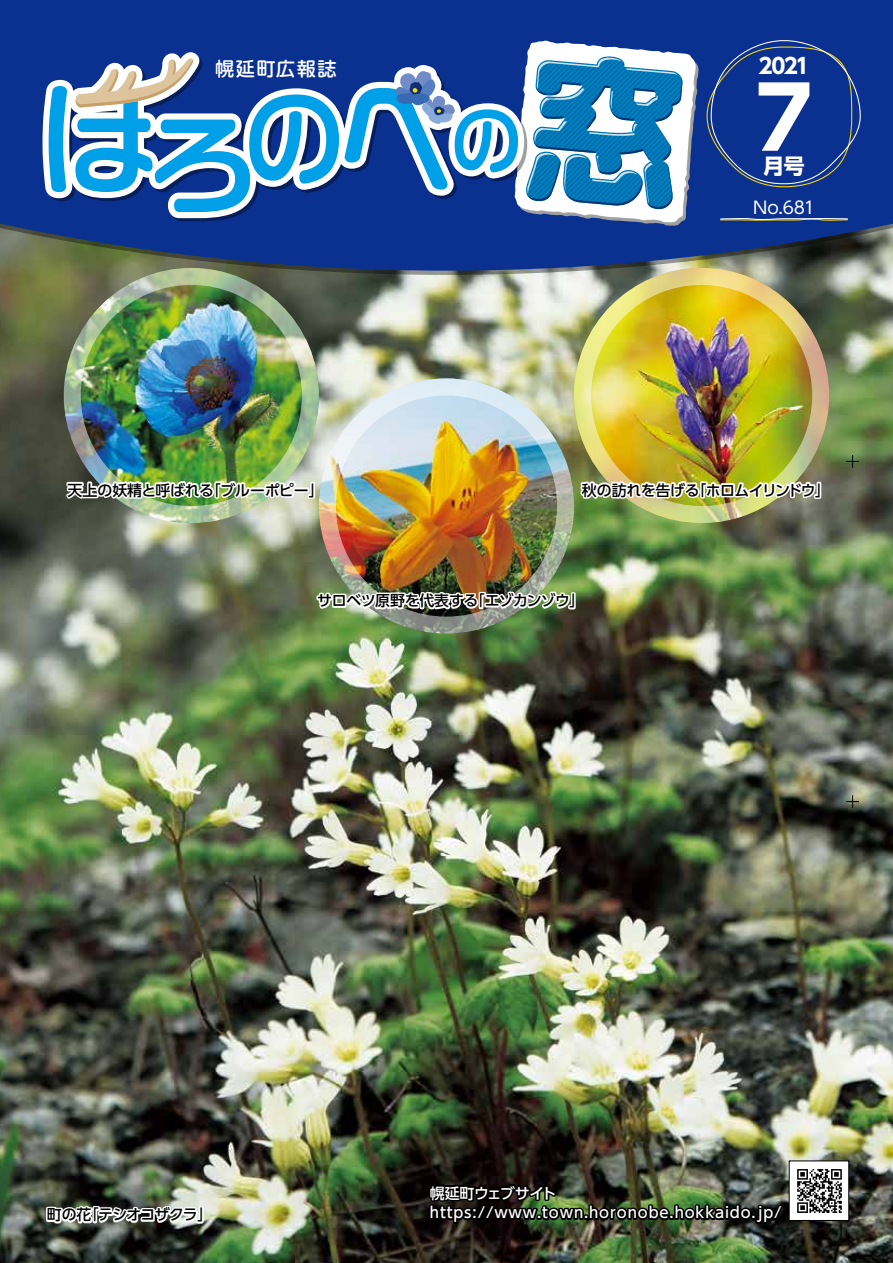
<style>
.page{position:relative;width:893px;height:1263px;background:#fff}
.page>*{position:absolute;margin:0;border:0;box-sizing:border-box;transform-origin:0 0}
.t1{font:700 85.05px "UD Shin Go Pr 6";color:#fff}
.t2{font:700 21.3px "UD Shin Go Pr 6";letter-spacing:-.07em;color:#fff}
.t3{font:500 19.2px "UD Shin M Go Pr 6";letter-spacing:.07em;color:#fff}
.t4{font:16.95px "UD Shin Go Pr 6";color:#fff}
.t5{font:500 14.85px "UD Shin Go Pr 6";letter-spacing:.06em;color:#fff}
.t6{font:500 14.85px "UD Shin Go Pr 6";letter-spacing:-.03em;color:#000}
.t7{font:500 14.85px "UD Shin Go Pr 6";color:#000}
.t8{font:500 14.85px "UD Shin Go Pr 6";letter-spacing:-.05em;color:#000}
.t9{font:500 14.85px "UD Shin Go Pr 6";letter-spacing:-.03em;color:#fff}
</style>
<div class="page">
<img style="left:0;top:275px;width:893px;height:988px">
<img style="left:64px;top:275px;width:255px;height:248px">
<img style="left:319px;top:378px;width:255px;height:256px">
<img style="left:574px;top:275px;width:255px;height:248px">
<svg style="left:0;top:0;width:893px;height:271px;fill:#0b3190"></svg>
<img style="left:427px;top:1181px;width:360px;height:49px">
<div style="left:789px;top:1160px;width:60px;height:61px;border:1px solid #000"></div>
<svg style="left:44px;top:1203px;width:161px;height:23px"></svg>
<img style="left:63px;top:474px;width:190px;height:28px">
<div style="left:249px;top:487px;width:17px;height:6px;border:3px solid #fff"></div>
<svg style="left:261px;top:479px;width:36px;height:21px"></svg>
<div style="left:293px;top:487px;width:16px;height:6px;border:3px solid #fff"></div>
<svg style="left:306px;top:480px;width:11px;height:21px"></svg>
<img style="left:315px;top:582px;width:262px;height:31px">
<img style="left:578px;top:473px;width:245px;height:31px">
<img style="left:791px;top:1163px;width:56px;height:56px">
<svg style="left:43px;top:52px;width:302px;height:166px;fill:#0b3190"></svg>
<svg style="left:706px;top:40px;width:155px;height:148px"></svg>
<svg style="left:49px;top:58px;width:290px;height:154px"></svg>
<svg style="left:345px;top:41px;width:354px;height:185px"></svg>
<svg style="left:719px;top:217px;width:130px;height:4px"></svg>
<svg style="left:846px;top:455px;width:13px;height:13px"></svg>
<svg style="left:846px;top:795px;width:13px;height:13px"></svg>
<p class="t3" style="left:215px;top:52px;width:123px">幌延町広報誌</p>
<h2 class="t2" style="left:759px;top:49px;width:52px">2021</h2>
<h1 class="t1" style="left:756px;top:49px;width:58px">7</h1>
<h2 class="t2" style="left:763px;top:148px;width:43px">月号</h2>
<p class="t4" style="left:753px;top:193px;width:63px">No.681</p>
<p class="t7" style="left:68px;top:478px;width:257px">天上の妖精と呼ばれる「ブルーポピー」</p>
<p class="t6" style="left:582px;top:478px;width:250px">秋の訪れを告げる「ホロムイリンドウ」</p>
<p class="t6" style="left:317px;top:589px;width:269px">サロベツ原野を代表する「エゾカンゾウ」</p>
<p class="t9" style="left:430px;top:1181px;width:128px">幌延町ウェブサイト</p>
<p class="t8" style="left:47px;top:1203px;width:167px">町の花「テシオコザクラ」</p>
<p class="t5" style="left:430px;top:1201px;width:353px">https://www.town.horonobe.hokkaido.jp/</p>
</div>
